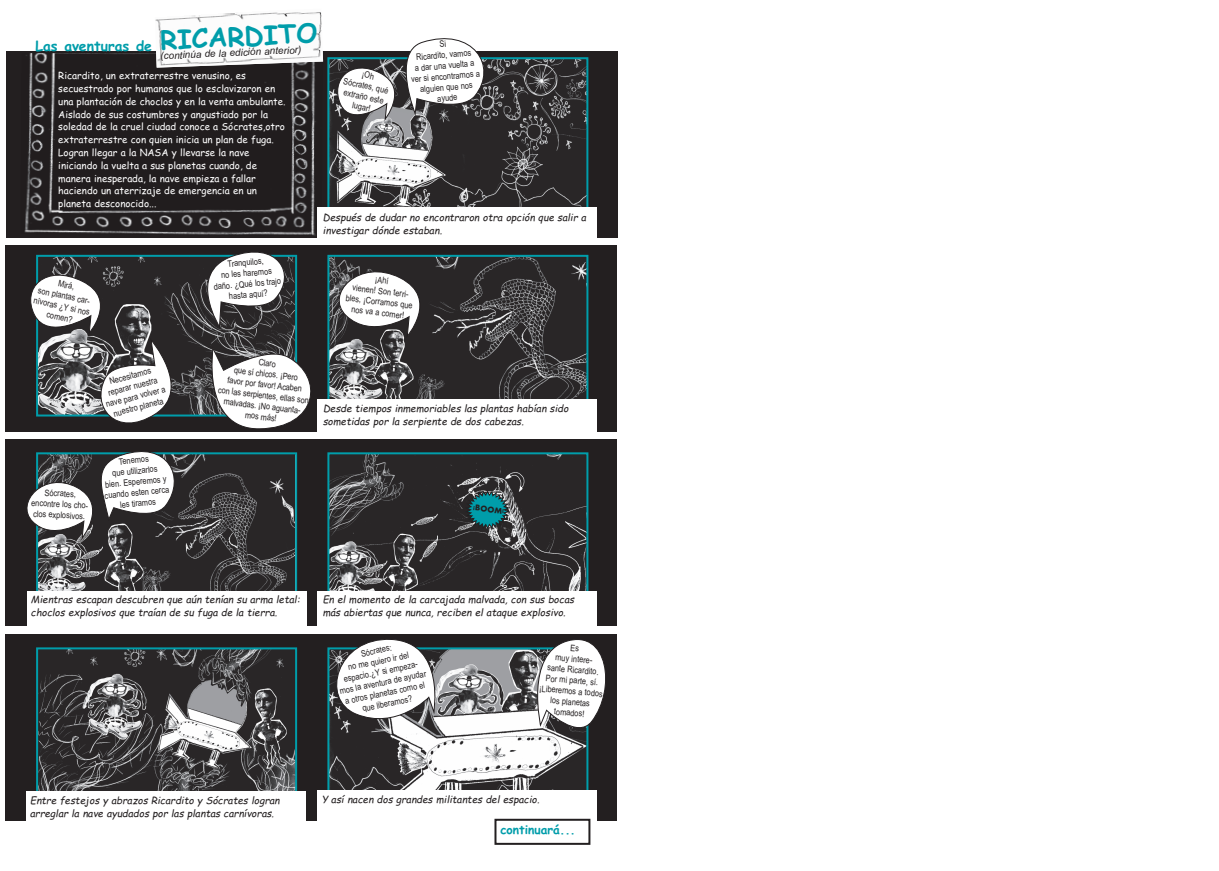
<style>
.page{position:relative;width:1219px;height:871px;background:#fff}
.page>*{position:absolute;margin:0;border:0;box-sizing:border-box;transform-origin:0 0}
.t1{font:700 26.5px "Comic Sans MS";color:#009daa}
.t2{font:700 14px "Comic Sans MS";color:#009daa}
.t3{font:700 12px "Comic Sans MS";color:#009daa}
.t4{font:italic 10px/12.9px "Comic Sans MS";color:#231f20}
.t5{font:italic 10px "Arial";color:#231f20}
.t6{font:9.8px/12.8px "Comic Sans MS";color:#fff}
.t7{font:9px/10.8px "Arial Narrow";color:#231f20;text-align:center}
.t8{font:700 8.6px "Aharoni";color:#231f20}
</style>
<div class="page">
<div style="left:6px;top:439px;width:611px;height:187px;background:#231f20"></div>
<div style="left:6px;top:634px;width:611px;height:186px;background:#231f20"></div>
<div style="left:6px;top:245px;width:611px;height:186px;background:#231f20"></div>
<div style="left:6px;top:51px;width:612px;height:186px;background:#231f20"></div>
<img style="left:24px;top:53px;width:294px;height:182px">
<img style="left:330px;top:60px;width:255px;height:147px">
<div style="left:327px;top:57px;width:261px;height:162px;border:2px solid #009daa"></div>
<img style="left:441px;top:258px;width:144px;height:141px">
<div style="left:327px;top:255px;width:261px;height:161px;border:2px solid #009daa"></div>
<img style="left:39px;top:542px;width:255px;height:49px">
<img style="left:330px;top:455px;width:255px;height:135px">
<div style="left:327px;top:452px;width:261px;height:161px;border:2px solid #009daa"></div>
<img style="left:39px;top:650px;width:255px;height:141px">
<div style="left:36px;top:647px;width:261px;height:161px;border:2px solid #009daa"></div>
<img style="left:330px;top:650px;width:255px;height:140px">
<div style="left:318px;top:207px;width:279px;height:34px;background:#fff"></div>
<img style="left:155px;top:12px;width:168px;height:56px">
<div style="left:318px;top:399px;width:279px;height:35px;background:#fff"></div>
<div style="left:318px;top:590px;width:279px;height:36px;background:#fff"></div>
<div style="left:27px;top:591px;width:279px;height:35px;background:#fff"></div>
<svg style="left:14px;top:252px;width:427px;height:290px"></svg>
<svg style="left:465px;top:490px;width:45px;height:39px"></svg>
<div style="left:26px;top:791px;width:279px;height:35px;background:#fff"></div>
<div style="left:318px;top:790px;width:279px;height:31px;background:#fff"></div>
<svg style="left:327px;top:639px;width:120px;height:91px"></svg>
<svg style="left:524px;top:640px;width:82px;height:100px"></svg>
<div style="left:494px;top:818px;width:96px;height:26px;border:2px solid #231f20"></div>
<svg style="left:329px;top:38px;width:170px;height:91px"></svg>
<h1 class="t1" style="left:160px;top:25px;width:159px;rotate:-3deg">RICARDITO</h1>
<h2 class="t2" style="left:35px;top:38px;width:118px">Las aventuras de</h2>
<p class="t6" style="left:58px;top:70px;width:229px">Ricardito, un extraterrestre venusino, es secuestrado por humanos que lo esclavizaron en una plantación de choclos y en la venta ambulante.<br>Aislado de sus costumbres y angustiado por la soledad de la cruel ciudad conoce a Sócrates,otro extraterrestre con quien inicia un plan de fuga.<br>Logran llegar a la NASA y llevarse la nave iniciando la vuelta a sus planetas cuando, de manera inesperada, la nave empieza a fallar haciendo un aterrizaje de emergencia en un planeta desconocido...</p>
<p class="t5" style="left:160px;top:51px;width:143px;rotate:-3deg">(continúa de la edición anterior)</p>
<p class="t7" style="left:347px;top:65px;width:47px;rotate:12deg">¡Oh<br>Sócrates, qué extraño este lugar!</p>
<p class="t7" style="left:408px;top:42px;width:71px;rotate:-5deg">Si<br>Ricardito, vamos<br>a dar una vuelta a ver si encontramos a alguien que nos ayude</p>
<p class="t7" style="left:59px;top:278px;width:18px;rotate:12deg">Mirá,</p>
<p class="t7" style="left:35px;top:295px;width:59px;rotate:12deg">nívoras ¿Y si nos</p>
<p class="t7" style="left:39px;top:285px;width:54px;rotate:12deg">son plantas car-</p>
<p class="t7" style="left:48px;top:308px;width:28px;rotate:12deg">comen?</p>
<p class="t7" style="left:32px;top:486px;width:58px;rotate:3deg">Sócrates, encontre los cho&shy;clos explosivos.</p>
<p class="t7" style="left:211px;top:260px;width:69px;rotate:-5deg">Tranquilos,<br>no les haremos daño. ¿Qué los trajo hasta aquí?</p>
<p class="t4" style="left:323px;top:211px;width:265px">Después de dudar no encontraron otra opción que salir a investigar dónde estaban.</p>
<p class="t7" style="left:349px;top:270px;width:69px;rotate:7deg">¡Ahí<br>vienen! Son terri&shy;bles, ¡Corramos que nos va a comer!</p>
<p class="t7" style="left:99px;top:378px;width:63px;rotate:-15deg">Necesitamos reparar nuestra nave para volver a nuestro planeta</p>
<p class="t7" style="left:236px;top:353px;width:66px;rotate:7deg">Claro<br>que sí chicos. ¡Pero</p>
<p class="t7" style="left:228px;top:374px;width:77px;rotate:7deg">favor por favor! Acaben</p>
<p class="t7" style="left:224px;top:395px;width:79px;rotate:7deg">malvadas. ¡No aguanta&shy;mos más!</p>
<p class="t7" style="left:219px;top:384px;width:93px;rotate:7deg">con las serpientes, ellas son</p>
<p class="t7" style="left:101px;top:458px;width:66px;rotate:-6deg">Tenemos<br>que utilizarlos<br>bien. Esperemos y cuando esten cerca les tiramos</p>
<p class="t4" style="left:323px;top:402px;width:247px">Desde tiempos inmemoriables las plantas habían sido sometidas por la serpiente de dos cabezas.</p>
<p class="t8" style="left:474px;top:502px;width:33px;rotate:7deg">¡BOOM!</p>
<p class="t4" style="left:31px;top:593px;width:271px">Mientras escapan descubren que aún tenían su arma letal: choclos explosivos que traían de su fuga de la tierra.</p>
<p class="t4" style="left:323px;top:593px;width:253px">En el momento de la carcajada malvada, con sus bocas más abiertas que nunca, reciben el ataque explosivo.</p>
<p class="t7" style="left:332px;top:654px;width:90px;rotate:-12deg">Sócrates:<br>no me quiero ir del espacio.¿Y si empeza&shy;mos la aventura de ayudar a otros planetas como el que liberamos?</p>
<p class="t7" style="left:544px;top:639px;width:65px;rotate:5deg">Es<br>muy intere-<br>sante Ricardito.<br>Por mi parte, sí. ¡Liberemos a todos los planetas tomados!</p>
<p class="t4" style="left:30px;top:793px;width:251px">Entre festejos y abrazos Ricardito y Sócrates logran arreglar la nave ayudados por las plantas carnívoras.</p>
<p class="t4" style="left:322px;top:792px;width:219px">Y así nacen dos grandes militantes del espacio.</p>
<h3 class="t3" style="left:500px;top:823px;width:77px">continuará...</h3>
</div>
